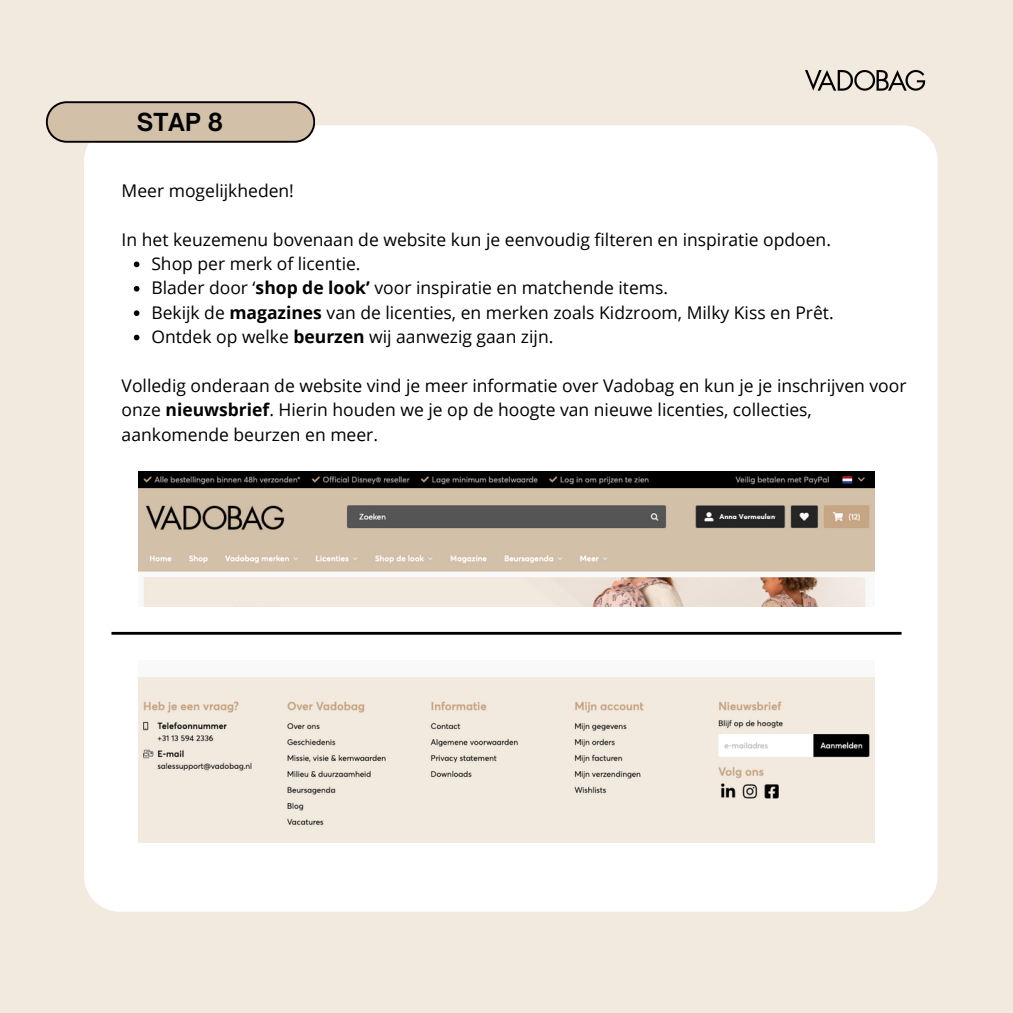
<style>
.page{position:relative;width:1013px;height:1013px;background:#fff}
.page>*{position:absolute;margin:0;border:0;box-sizing:border-box;transform-origin:0 0}
.t1{font:700 23.75px "Open Sauce One";color:#000}
.t2{font:17.5px/24.4px "Open Sans";color:#000}
.t3{font:700 7.25px "Glacial Indifference";color:#fff}
.s1{font-weight:700}
</style>
<div class="page">
<div style="left:0;top:0;width:1012px;height:1012px;background:#f2eadf"></div>
<div style="left:84px;top:125px;width:853px;height:786px;background:#fff"></div>
<svg style="left:46px;top:101px;width:269px;height:42px;background:#bfaf9a"></svg>
<img style="left:805px;top:70px;width:121px;height:21px">
<img style="left:139px;top:471px;width:735px;height:135px">
<img style="left:139px;top:660px;width:735px;height:183px">
<svg style="left:134px;top:261px;width:5px;height:6px"></svg>
<svg style="left:134px;top:286px;width:5px;height:5px"></svg>
<svg style="left:134px;top:310px;width:5px;height:6px"></svg>
<svg style="left:134px;top:335px;width:5px;height:5px"></svg>
<div style="left:719px;top:506px;width:56px;height:16px;background:#252525"></div>
<hr style="left:111px;top:632px;width:790px;height:2px;background:#000">
<p class="t1" style="left:137px;top:107px;width:88px">STAP 8</p>
<p class="t2" style="left:122px;top:178px;width:174px">Meer mogelijkheden!</p>
<p class="t2" style="left:122px;top:227px;width:711px">In het keuzemenu bovenaan de website kun je eenvoudig filteren en inspiratie opdoen.</p>
<p class="t2" style="left:151px;top:251px;width:211px">Shop per merk of licentie.</p>
<p class="t2" style="left:151px;top:275px;width:518px">Blader door ‘<span class="s1">shop de look’</span> voor inspiratie en matchende items.</p>
<h2 class="t2" style="left:151px;top:300px;width:684px">Bekijk de <span class="s1">magazines</span> van de licenties, en merken zoals Kidzroom, Milky Kiss en Prêt.</h2>
<p class="t2" style="left:151px;top:324px;width:403px">Ontdek op welke <span class="s1">beurzen</span> wij aanwezig gaan zijn.</p>
<p class="t2" style="left:122px;top:373px;width:786px">Volledig onderaan de website vind je meer informatie over Vadobag en kun je je inschrijven voor onze <span class="s1">nieuwsbrief</span>. Hierin houden we je op de hoogte van nieuwe licenties, collecties, aankomende beurzen en meer.</p>
<p class="t3" style="left:719px;top:512px;width:57px">Anna Vermeulen</p>
</div>
